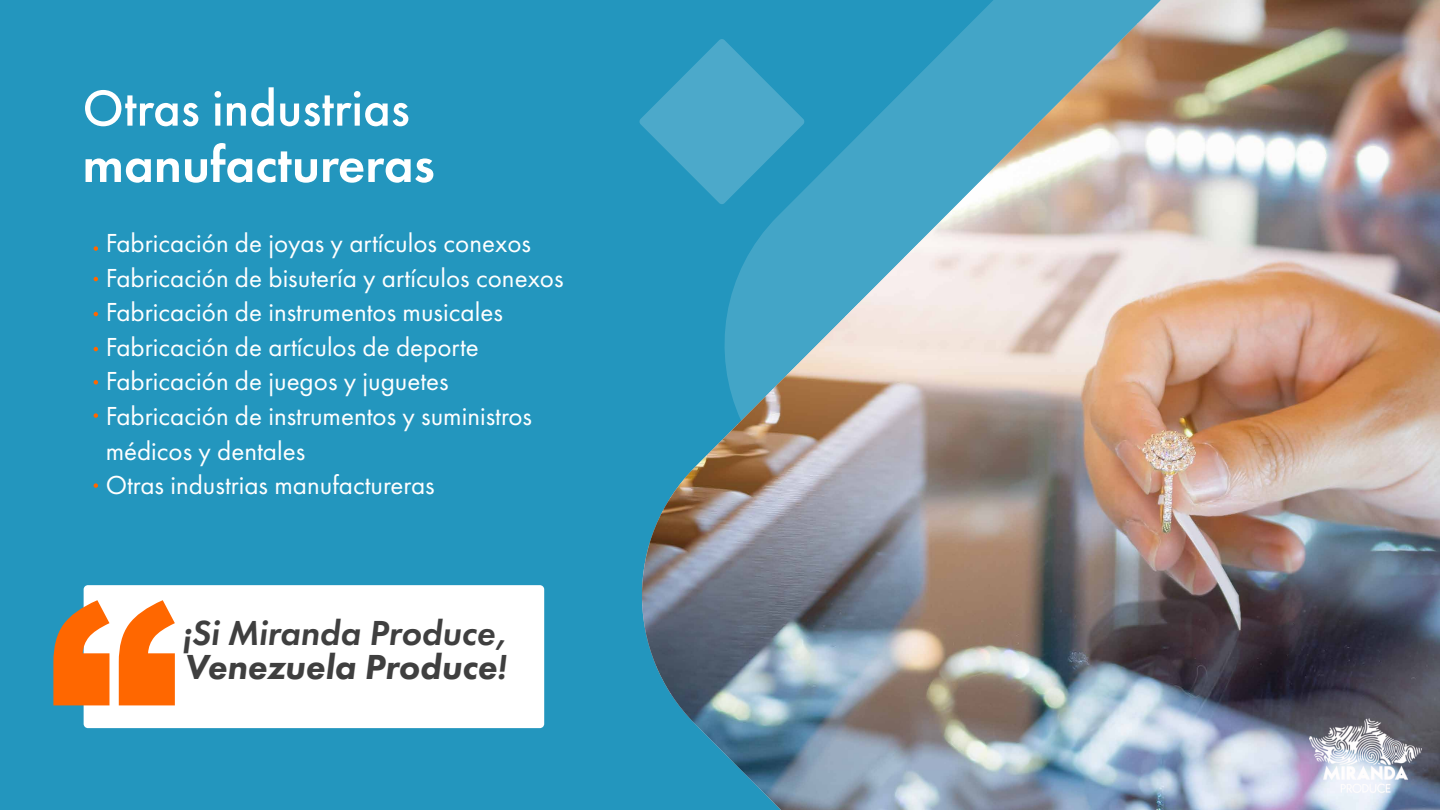
<style>
.page{position:relative;width:1440px;height:810px;background:#2396be}
.page>*{position:absolute;margin:0;border:0;box-sizing:border-box;transform-origin:0 0}
.t1{font:500 52.57px "Futura PT";color:#fff}
.t2{font:600 52.57px "Futura PT";color:#fff}
.t3{font:italic 600 36.08px/34.6px "Futura PT";color:#3f3f3f}
.t4{font:27.08px/34.6px "Futura PT";color:#fff}
.s1{font-weight:800}
</style>
<div class="page">
<img style="left:642px;top:0;width:798px;height:810px">
<svg style="left:639px;top:39px;width:165px;height:165px"></svg>
<div style="left:84px;top:585px;width:460px;height:143px;background:#fff;border-radius:4px"></div>
<svg style="left:53px;top:600px;width:122px;height:105px"></svg>
<svg style="left:94px;top:246px;width:4px;height:5px"></svg>
<svg style="left:94px;top:277px;width:4px;height:4px"></svg>
<svg style="left:94px;top:312px;width:4px;height:4px"></svg>
<svg style="left:94px;top:347px;width:4px;height:4px"></svg>
<svg style="left:94px;top:380px;width:4px;height:5px"></svg>
<svg style="left:94px;top:413px;width:4px;height:5px"></svg>
<svg style="left:94px;top:483px;width:4px;height:5px"></svg>
<img style="left:1309px;top:719px;width:113px;height:76px">
<h1 class="t1" style="left:82px;top:76px;width:329px">Otras industrias</h1>
<h1 class="t2" style="left:82px;top:132px;width:354px">manufactureras</h1>
<p class="t4" style="left:106px;top:226px;width:459px">Fabricación de joyas y artículos conexos Fabricación de bisutería y artículos conexos Fabricación de instrumentos musicales Fabricación de artículos de deporte Fabricación de juegos y juguetes Fabricación de instrumentos y suministros médicos y dentales<br>Otras industrias manufactureras</p>
<h2 class="t3" style="left:182px;top:615px;width:328px">¡Si Miranda Produce,<br><span class="s1">Venezuela Produce</span>!</h2>
</div>
